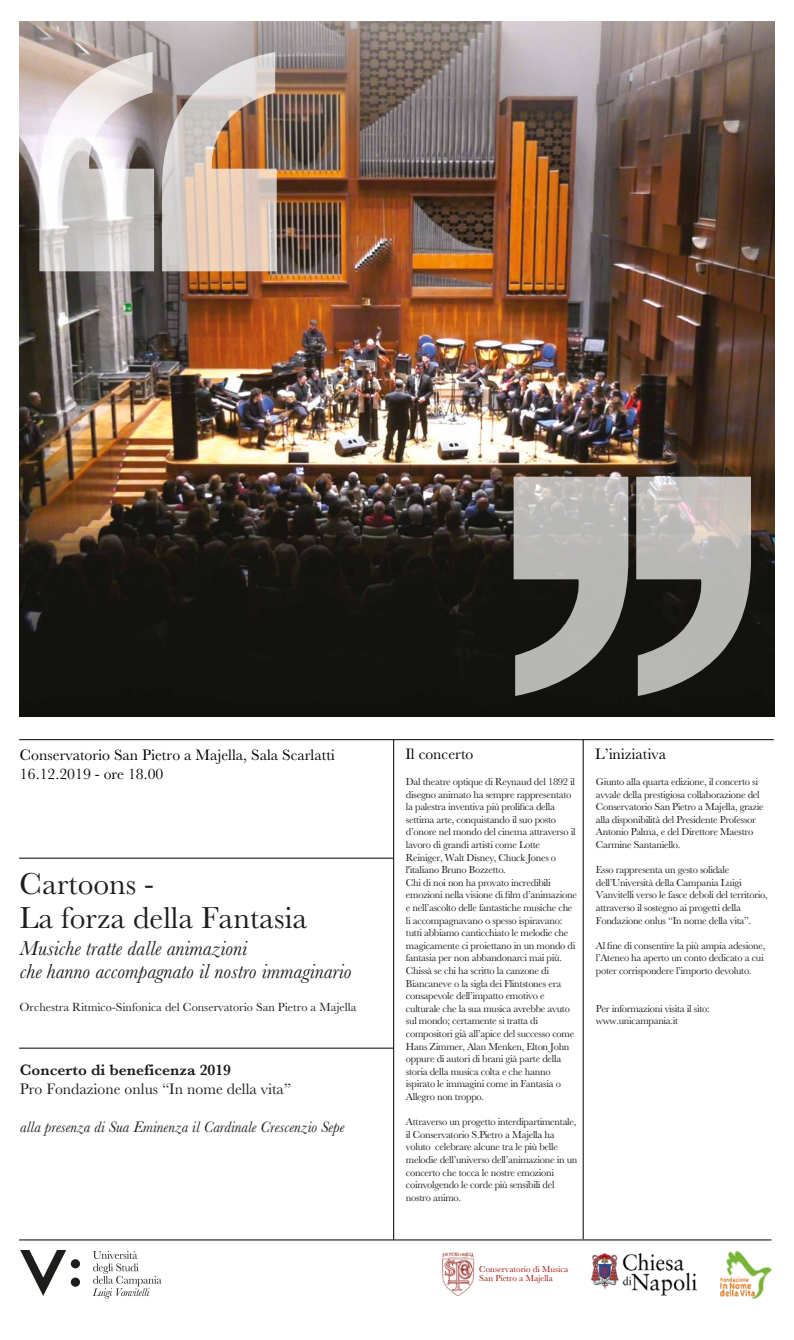
<style>
.page{position:relative;width:794px;height:1340px;background:#fff}
.page>*{position:absolute;margin:0;border:0;box-sizing:border-box;transform-origin:0 0}
.t1{font:31.5px/33.2px "Baskerville MT Std";color:#1d1d1b}
.t2{font:italic 21px/22.8px "Baskerville MT Std";color:#1d1d1b}
.t3{font:15.75px/18.9px "Baskerville MT Std";color:#000}
.t4{font:italic 15.75px "Baskerville MT Std";color:#1d1d1b}
.t5{font:15.75px "Baskerville MT Std";color:#1d1d1b}
.t6{font:600 15.75px "Baskerville";color:#1d1d1b}
.t7{font:15.75px "Baskerville MT Std";color:#010101}
.t8{font:12.25px "Baskerville MT Std";color:#1d1d1b}
.t9{font:10.5px/12.6px "Baskerville MT Std";letter-spacing:-.025em;color:#1d1d1b}
.t10{font:9.01px/9px "Baskerville MT Std";color:#9c1006}
</style>
<div class="page">
<img style="left:20px;top:22px;width:754px;height:694px">
<hr style="left:19px;top:1239px;width:752px;height:1px;background:#000">
<hr style="left:19px;top:858px;width:374px;height:1px;background:#000">
<hr style="left:19px;top:1048px;width:374px;height:1px;background:#000">
<hr style="left:393px;top:739px;width:1px;height:500px;background:#000">
<hr style="left:583px;top:739px;width:1px;height:500px;background:#000">
<svg style="left:20px;top:1250px;width:46px;height:45px"></svg>
<div style="left:71px;top:1259px;width:9px;height:9px;background:#1d1d1b;border-radius:50%"></div>
<div style="left:71px;top:1277px;width:9px;height:9px;background:#1d1d1b;border-radius:50%"></div>
<svg style="left:92px;top:1251px;width:70px;height:47px"></svg>
<hr style="left:19px;top:739px;width:755px;height:1px;background:#000">
<svg style="left:39px;top:52px;width:115px;height:219px"></svg>
<svg style="left:162px;top:52px;width:115px;height:219px;background:#ccb7a9"></svg>
<svg style="left:636px;top:476px;width:115px;height:220px;background:#8c8b88"></svg>
<svg style="left:513px;top:476px;width:115px;height:220px;background:#898886"></svg>
<img style="left:720px;top:1250px;width:52px;height:49px">
<img style="left:591px;top:1253px;width:105px;height:41px">
<img style="left:442px;top:1252px;width:33px;height:43px">
<h3 class="t3" style="left:20px;top:745px;width:316px">Conservatorio San Pietro a Majella, Sala Scarlatti<br>16.12.2019 - ore 18.00</h3>
<h1 class="t1" style="left:20px;top:867px;width:289px">Cartoons -<br>La forza della Fantasia</h1>
<h2 class="t2" style="left:20px;top:936px;width:333px">Musiche tratte dalle animazioni<br>che hanno accompagnato il nostro immaginario</h2>
<p class="t8" style="left:20px;top:999px;width:338px">Orchestra Ritmico-Sinfonica del Conservatorio San Pietro a Majella</p>
<h3 class="t6" style="left:20px;top:1059px;width:213px">Concerto di beneficenza 2019</h3>
<h3 class="t5" style="left:20px;top:1079px;width:273px">Pro Fondazione onlus “In nome della vita”</h3>
<h3 class="t4" style="left:20px;top:1117px;width:326px">alla presenza di Sua Eminenza il Cardinale Crescenzio Sepe</h3>
<h3 class="t7" style="left:405px;top:745px;width:70px">Il concerto</h3>
<p class="t9" style="left:406px;top:775px;width:172px">Dal theatre optique di Reynaud del 1892 il disegno animato ha sempre rappresentato la palestra inventiva più prolifica della settima arte, conquistando il suo posto d’onore nel mondo del cinema attraverso il lavoro di grandi artisti come Lotte Reiniger, Walt Disney, Chuck Jones o l'italiano Bruno Bozzetto.<br>Chi di noi non ha provato incredibili emozioni nella visione di film d’animazione e nell’ascolto delle fantastiche musiche che li accompagnavano o spesso ispiravano: tutti abbiamo canticchiato le melodie che magicamente ci proiettano in un mondo di fantasia per non abbandonarci mai più.<br>Chissà se chi ha scritto la canzone di Biancaneve o la sigla dei Flintstones era consapevole dell’impatto emotivo e culturale che la sua musica avrebbe avuto sul mondo; certamente si tratta di compositori già all’apice del successo come Hans Zimmer, Alan Menken, Elton John oppure di autori di brani già parte della storia della musica colta e che hanno ispirato le immagini come in Fantasia o Allegro non troppo.</p>
<p class="t9" style="left:406px;top:1115px;width:173px">Attraverso un progetto interdipartimentale, il Conservatorio S.Pietro a Majella ha voluto celebrare alcune tra le più belle melodie dell’universo dell’animazione in un concerto che tocca le nostre emozioni coinvolgendo le corde più sensibili del nostro animo.</p>
<h3 class="t7" style="left:595px;top:745px;width:72px">L’iniziativa</h3>
<p class="t9" style="left:596px;top:775px;width:169px">Giunto alla quarta edizione, il concerto si avvale della prestigiosa collaborazione del Conservatorio San Pietro a Majella, grazie alla disponibilità del Presidente Professor Antonio Palma, e del Direttore Maestro Carmine Santaniello.</p>
<p class="t9" style="left:596px;top:863px;width:173px">Esso rappresenta un gesto solidale dell’Università della Campania Luigi Vanvitelli verso le fasce deboli del territorio, attraverso il sostegno ai progetti della Fondazione onlus “In nome della vita”.</p>
<p class="t9" style="left:596px;top:939px;width:171px">Al fine di consentire la più ampia adesione, l’Ateneo ha aperto un conto dedicato a cui poter corrispondere l’importo devoluto.</p>
<p class="t9" style="left:596px;top:1002px;width:115px">Per informazioni visita il sito: www.unicampania.it</p>
<p class="t10" style="left:479px;top:1264px;width:91px">Conservatorio di Musica<br>San Pietro a Majella</p>
</div>
